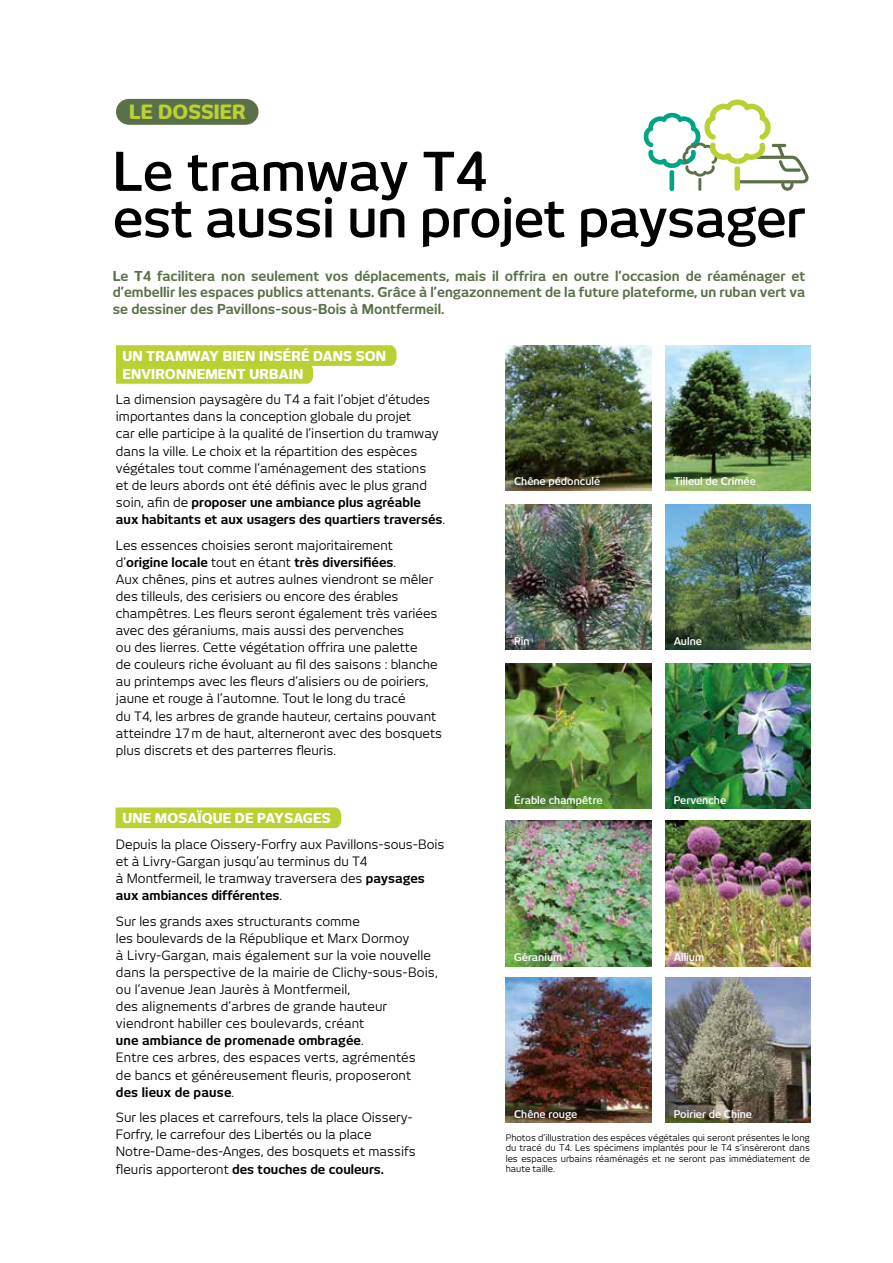
<style>
.page{position:relative;width:893px;height:1263px;background:#fff}
.page>*{position:absolute;margin:0;border:0;box-sizing:border-box;transform-origin:0 0}
.t1{font:600 52.5px/46.5px "New June";letter-spacing:-.015em;color:#000}
.t2{font:800 19.5px "New June";color:#bbd034}
.t3{font:700 13.5px/16.5px "New June";color:#5a7048;text-align:justify}
.t4{font:800 13.5px/17.1px "New June";letter-spacing:.01em;color:#fff}
.t5{font:12.75px/17.1px "New June";color:#000}
.t6{font:600 10.5px "New June";color:#fff}
.t7{font:9px/10.5px "New June";color:#000;text-align:justify}
.s1{font-weight:700}
</style>
<div class="page">
<div style="left:129px;top:99px;width:117px;height:26px;background:#5a7048"></div>
<svg style="left:644px;top:100px;width:165px;height:91px"></svg>
<svg style="left:116px;top:345px;width:280px;height:39px;background:#c5d652"></svg>
<div style="left:116px;top:807px;width:225px;height:21px;background:#bbd034"></div>
<img style="left:665px;top:345px;width:145px;height:145px">
<img style="left:506px;top:345px;width:145px;height:145px">
<img style="left:665px;top:504px;width:145px;height:145px">
<img style="left:506px;top:504px;width:145px;height:145px">
<img style="left:665px;top:663px;width:145px;height:145px">
<img style="left:506px;top:663px;width:145px;height:145px">
<img style="left:665px;top:821px;width:145px;height:145px">
<img style="left:506px;top:821px;width:145px;height:145px">
<img style="left:665px;top:977px;width:145px;height:146px">
<img style="left:506px;top:977px;width:145px;height:146px">
<h2 class="t2" style="left:129px;top:101px;width:118px">LE DOSSIER</h2>
<h1 class="t1" style="left:113px;top:148px;width:694px">Le tramway T4<br>est aussi un projet paysager</h1>
<p class="t3" style="left:113px;top:267px;width:694px">Le T4 facilitera non seulement vos déplacements, mais il offrira en outre l’occasion de réaménager et d’embellir les espaces publics attenants. Grâce à l’engazonnement de la future plateforme, un ruban vert va se dessiner des Pavillons-sous-Bois à Montfermeil.</p>
<p class="t4" style="left:122px;top:348px;width:265px">UN TRAMWAY BIEN INSÉRÉ DANS SON<br>ENVIRONNEMENT URBAIN</p>
<p class="t5" style="left:116px;top:391px;width:331px">La dimension paysagère du T4 a fait l’objet d’études importantes dans la conception globale du projet<br>car elle participe à la qualité de l’insertion du tramway dans la ville. Le choix et la répartition des espèces végétales tout comme l’aménagement des stations<br>et de leurs abords ont été définis avec le plus grand soin, afin de <span class="s1">proposer une ambiance plus agréable aux habitants et aux usagers des quartiers traversés</span>.</p>
<p class="t5" style="left:116px;top:536px;width:328px">Les essences choisies seront majoritairement d’<span class="s1">origine locale</span> tout en étant <span class="s1">très diversifiées</span>.<br>Aux chênes, pins et autres aulnes viendront se mêler des tilleuls, des cerisiers ou encore des érables champêtres. Les fleurs seront également très variées avec des géraniums, mais aussi des pervenches<br>ou des lierres. Cette végétation offrira une palette<br>de couleurs riche évoluant au fil des saisons : blanche au printemps avec les fleurs d’alisiers ou de poiriers, jaune et rouge à l’automne. Tout le long du tracé<br>du T4, les arbres de grande hauteur, certains pouvant atteindre 17m de haut, alterneront avec des bosquets plus discrets et des parterres fleuris.</p>
<p class="t6" style="left:514px;top:475px;width:88px">Chêne pédonculé</p>
<p class="t6" style="left:674px;top:475px;width:84px">Tilleul de Crimée</p>
<p class="t6" style="left:514px;top:635px;width:17px">Pin</p>
<p class="t6" style="left:674px;top:635px;width:30px">Aulne</p>
<p class="t4" style="left:122px;top:809px;width:210px">UNE MOSAÏQUE DE PAYSAGES</p>
<p class="t5" style="left:116px;top:835px;width:330px">Depuis la place Oissery-Forfry aux Pavillons-sous-Bois et à Livry-Gargan jusqu’au terminus du T4<br>à Montfermeil, le tramway traversera des <span class="s1">paysages aux ambiances différentes</span>.</p>
<p class="t5" style="left:116px;top:912px;width:323px">Sur les grands axes structurants comme<br>les boulevards de la République et Marx Dormoy<br>à Livry-Gargan, mais également sur la voie nouvelle dans la perspective de la mairie de Clichy-sous-Bois, ou l’avenue Jean Jaurès à Montfermeil,<br>des alignements d’arbres de grande hauteur viendront habiller ces boulevards, créant<br><span class="s1">une ambiance de promenade ombragée</span>.<br>Entre ces arbres, des espaces verts, agrémentés<br>de bancs et généreusement fleuris, proposeront<br><span class="s1">des lieux de pause</span>.</p>
<p class="t5" style="left:116px;top:1109px;width:301px">Sur les places et carrefours, tels la place Oissery-Forfry, le carrefour des Libertés ou la place Notre-Dame-des-Anges, des bosquets et massifs fleuris apporteront <span class="s1">des touches de couleurs.</span></p>
<p class="t6" style="left:514px;top:794px;width:90px">Érable champêtre</p>
<p class="t6" style="left:674px;top:794px;width:54px">Pervenche</p>
<p class="t6" style="left:514px;top:951px;width:50px">Géranium</p>
<p class="t6" style="left:674px;top:951px;width:32px">Allium</p>
<p class="t6" style="left:514px;top:1108px;width:65px">Chêne rouge</p>
<p class="t6" style="left:674px;top:1108px;width:80px">Poirier de Chine</p>
<p class="t7" style="left:506px;top:1132px;width:306px">Photos d’illustration des espèces végétales qui seront présentes le long du tracé du T4. Les spécimens implantés pour le T4 s’insèreront dans les espaces urbains réaménagés et ne seront pas immédiatement de haute taille.</p>
</div>
